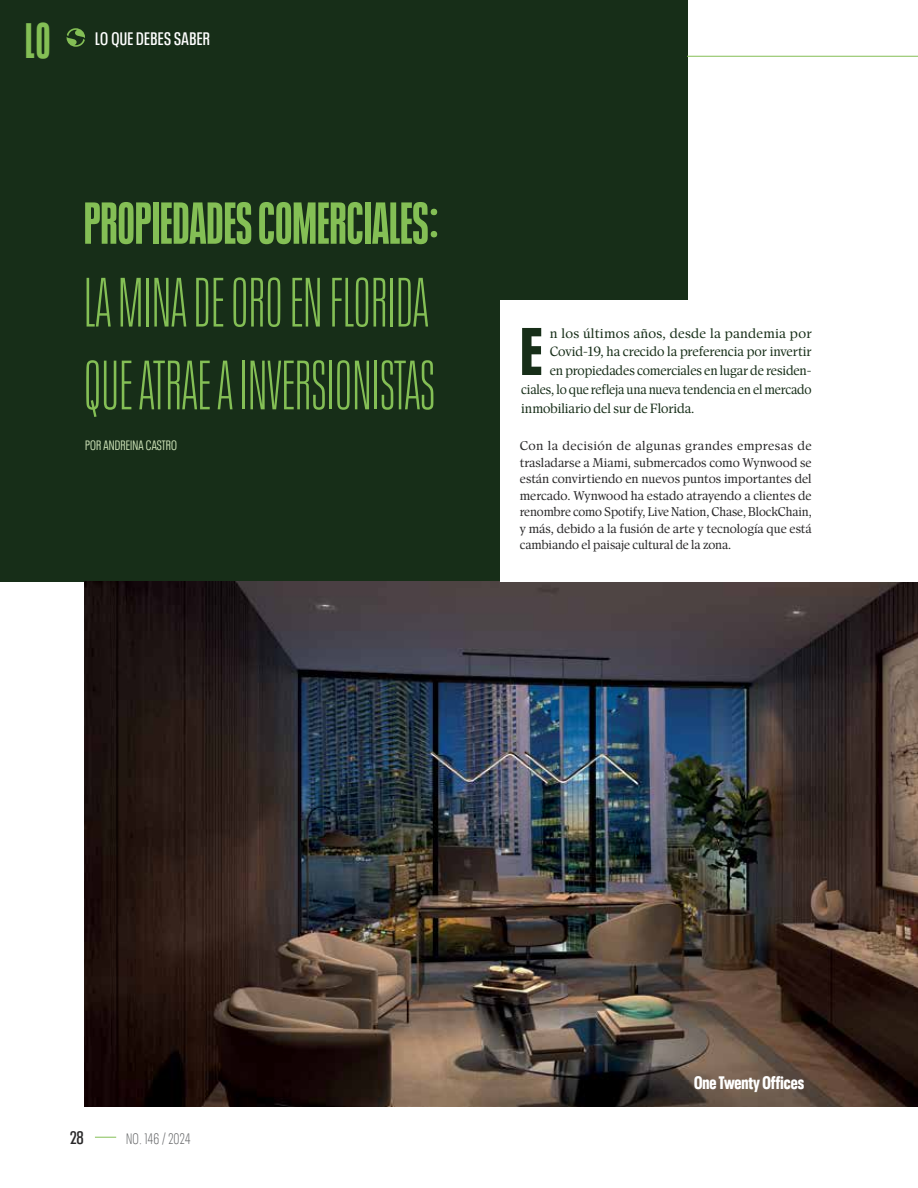
<style>
.page{position:relative;width:918px;height:1188px;background:#fff}
.page>*{position:absolute;margin:0;border:0;box-sizing:border-box;transform-origin:0 0}
.t1{font:300 69px/82.8px "Neue Plak Comp";color:#84bf55}
.t2{font:900 condensed 66.6px "Neue Plak";color:#172e18}
.t3{font:700 58.5px "Neue Plak Comp";color:#84bf55}
.t4{font:700 49.5px "Neue Plak Comp";color:#84bf55}
.t5{font:900 condensed 18px "Neue Plak";color:#fff}
.t6{font:600 condensed 18px "Neue Plak";letter-spacing:.02em;color:#fff}
.t7{font:600 condensed 18px "Neue Plak";color:#292829}
.t8{font:300 condensed 15px "Neue Plak";letter-spacing:.02em;color:#636466}
.t9{font:13.5px "Antonia H2";letter-spacing:-.005em;color:#172e18}
.t10{font:13.5px "Antonia H2";letter-spacing:.02em;color:#172e18;scale:1.05 1}
.t11{font:condensed 13.5px "Neue Plak";letter-spacing:.015em;color:#cce1b6}
.t12{font:12.75px/16.5px "Antonia H2";color:#292829;text-align:justify;scale:1.05 1}
</style>
<div class="page">
<div style="left:0;top:0;width:687px;height:581px;background:#172e18"></div>
<img style="left:84px;top:581px;width:834px;height:525px">
<div style="left:500px;top:300px;width:418px;height:281px;background:#fff"></div>
<svg style="left:95px;top:1137px;width:21px;height:1px"></svg>
<svg style="left:67px;top:28px;width:18px;height:19px"></svg>
<hr style="left:687px;top:56px;width:231px;height:1px;background:#84bf55">
<h3 class="t4" style="left:25px;top:8px;width:27px">LO</h3>
<h3 class="t6" style="left:95px;top:26px;width:116px">LO QUE DEBES SABER</h3>
<h3 class="t3" style="left:84px;top:185px;width:357px">PROPIEDADES COMERCIALES:</h3>
<h1 class="t1" style="left:84px;top:257px;width:353px">LA MINA DE ORO EN FLORIDA<br>QUE ATRAE A INVERSIONISTAS</h1>
<p class="t11" style="left:85px;top:436px;width:94px">POR ANDREINA CASTRO</p>
<h2 class="t2" style="left:520px;top:303px;width:24px">E</h2>
<p class="t10" style="left:550px;top:325px;width:251px">n los últimos años, desde la pandemia por</p>
<p class="t9" style="left:550px;top:344px;width:263px">Covid-19, ha crecido la preferencia por invertir</p>
<p class="t9" style="left:550px;top:363px;width:263px">en propiedades comerciales en lugar de residen-</p>
<p class="t9" style="left:521px;top:381px;width:292px">ciales, lo que refleja una nueva tendencia en el mercado</p>
<p class="t9" style="left:521px;top:400px;width:175px">inmobiliario del sur de Florida.</p>
<p class="t12" style="left:520px;top:438px;width:280px">Con la decisión de algunas grandes empresas de trasladarse a Miami, submercados como Wynwood se están convirtiendo en nuevos puntos importantes del mercado. Wynwood ha estado atrayendo a clientes de renombre como Spotify, Live Nation, Chase, BlockChain, y más, debido a la fusión de arte y tecnología que está cambiando el paisaje cultural de la zona.</p>
<h3 class="t7" style="left:70px;top:1125px;width:15px">28</h3>
<p class="t8" style="left:126px;top:1128px;width:66px">NO. 146 / 2024</p>
<h3 class="t5" style="left:694px;top:1070px;width:112px">One Twenty Offices</h3>
</div>
